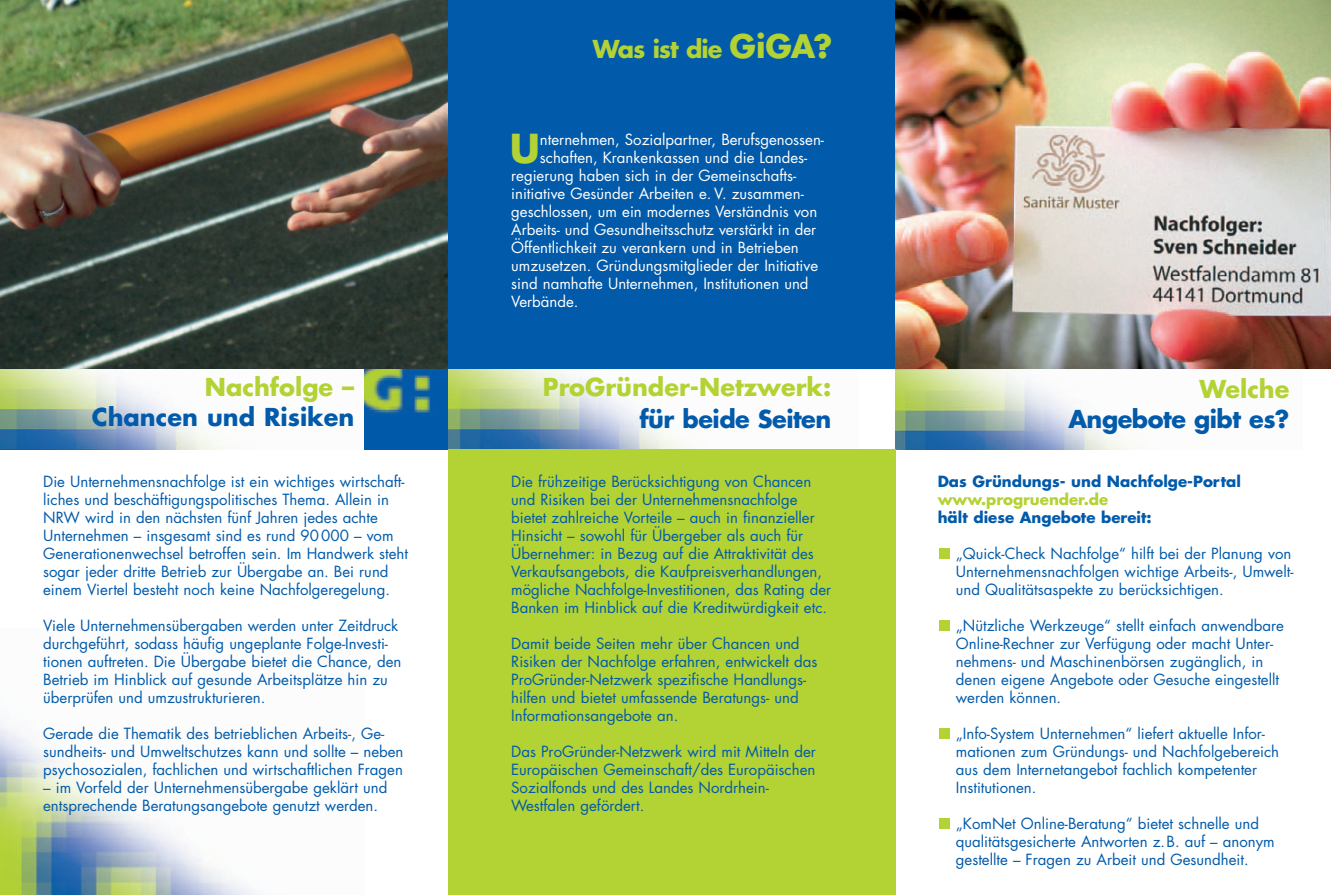
<style>
.page{position:relative;width:1331px;height:895px;background:#fff}
.page>*{position:absolute;margin:0;border:0;box-sizing:border-box;transform-origin:0 0}
.t1{font:700 38.85px "Futura";color:#b3d234}
.t2{font:700 24px "Futura";color:#b3d234}
.t3{font:700 24px "Futura";letter-spacing:-.02em;color:#015aaa}
.t4{font:700 24px "Futura";color:#015aaa}
.t5{font:700 24px "Futura";letter-spacing:-.04em;color:#b3d234}
.t6{font:15px/18px "Futura";color:#015aaa}
.t7{font:15px "Futura";color:#fff}
.t8{font:700 15px "Futura";color:#015aaa}
.t9{font:700 15px "Futura";color:#b3d234}
.s1{font-size:31.5px}
</style>
<div class="page">
<img style="left:0;top:0;width:1330px;height:894px">
<h2 class="t2" style="left:205px;top:376px;width:151px">Nachfolge –</h2>
<h2 class="t4" style="left:92px;top:406px;width:264px">Chancen und Risiken</h2>
<p class="t6" style="left:43px;top:473px;width:366px">Die Unternehmensnachfolge ist ein wichtiges wirtschaft&shy;liches und beschäftigungspolitisches Thema. Allein in NRW wird in den nächsten fünf Jahren jedes achte Unternehmen – insgesamt sind es rund 90 000 – vom Generationenwechsel betroffen sein. Im Handwerk steht sogar jeder dritte Betrieb zur Übergabe an. Bei rund einem Viertel besteht noch keine Nachfolgeregelung.</p>
<p class="t6" style="left:43px;top:617px;width:360px">Viele Unternehmensübergaben werden unter Zeitdruck durchgeführt, sodass häufig ungeplante Folge-Investi&shy;tionen auftreten. Die Übergabe bietet die Chance, den Betrieb im Hinblick auf gesunde Arbeitsplätze hin zu überprüfen und umzustrukturieren.</p>
<p class="t6" style="left:43px;top:725px;width:362px">Gerade die Thematik des betrieblichen Arbeits-, Ge&shy;sundheits- und Umweltschutzes kann und sollte – neben psychosozialen, fachlichen und wirtschaftlichen Fragen</p>
<p class="t6" style="left:43px;top:779px;width:345px">– im Vorfeld der Unternehmensübergabe geklärt und entsprechende Beratungsangebote genutzt werden.</p>
<h2 class="t5" style="left:593px;top:38px;width:241px">Was ist die <span class="s1">GiGA?</span></h2>
<h1 class="t1" style="left:509px;top:130px;width:32px">U</h1>
<p class="t7" style="left:540px;top:132px;width:286px">nternehmen, Sozialpartner, Berufsgenossen-</p>
<p class="t7" style="left:540px;top:150px;width:269px">schaften, Krankenkassen und die Landes-</p>
<p class="t7" style="left:511px;top:168px;width:286px">regierung haben sich in der Gemeinschafts-</p>
<p class="t7" style="left:511px;top:186px;width:294px">initiative Gesünder Arbeiten e. V. zusammen-</p>
<p class="t7" style="left:511px;top:204px;width:307px">geschlossen, um ein modernes Verständnis von</p>
<p class="t7" style="left:511px;top:222px;width:306px">Arbeits- und Gesundheitsschutz verstärkt in der</p>
<p class="t7" style="left:511px;top:240px;width:289px">Öffentlichkeit zu verankern und in Betrieben</p>
<p class="t7" style="left:511px;top:258px;width:308px">umzusetzen. Gründungsmitglieder der Initiative</p>
<p class="t7" style="left:511px;top:276px;width:299px">sind namhafte Unternehmen, Institutionen und</p>
<p class="t7" style="left:511px;top:294px;width:69px">Verbände.</p>
<h2 class="t2" style="left:543px;top:376px;width:290px">ProGründer-Netzwerk:</h2>
<h2 class="t3" style="left:639px;top:408px;width:193px">für beide Seiten</h2>
<p class="t6" style="left:511px;top:473px;width:321px">Die frühzeitige Berücksichtigung von Chancen und Risiken bei der Unternehmensnachfolge bietet zahlreiche Vorteile – auch in finanzieller Hinsicht – sowohl für Übergeber als auch für Übernehmer: in Bezug auf die Attraktivität des Verkaufsangebots, die Kaufpreisverhandlungen, mögliche Nachfolge-Investitionen, das Rating der Banken im Hinblick auf die Kreditwürdigkeit etc.</p>
<p class="t6" style="left:511px;top:635px;width:308px">Damit beide Seiten mehr über Chancen und Risiken der Nachfolge erfahren, entwickelt das ProGründer-Netzwerk spezifische Handlungs&shy;hilfen und bietet umfassende Beratungs- und Informationsangebote an.</p>
<p class="t6" style="left:511px;top:743px;width:306px">Das ProGründer-Netzwerk wird mit Mitteln der Europäischen Gemeinschaft/des Europäischen Sozialfonds und des Landes Nordrhein-Westfalen gefördert.</p>
<h2 class="t2" style="left:1199px;top:378px;width:91px">Welche</h2>
<h2 class="t3" style="left:1068px;top:408px;width:222px">Angebote gibt es?</h2>
<p class="t8" style="left:937px;top:474px;width:305px">Das Gründungs- und Nachfolge-Portal</p>
<p class="t9" style="left:937px;top:492px;width:172px">www.progruender.de</p>
<p class="t8" style="left:937px;top:510px;width:215px">hält diese Angebote bereit:</p>
<p class="t6" style="left:955px;top:545px;width:339px">„Quick-Check Nachfolge“ hilft bei der Planung von<br>Unternehmensnachfolgen wichtige Arbeits-, Umwelt&shy;und Qualitätsaspekte zu berücksichtigen.</p>
<p class="t6" style="left:955px;top:617px;width:329px">„Nützliche Werkzeuge“ stellt einfach anwendbare Online-Rechner zur Verfügung oder macht Unter&shy;nehmens- und Maschinenbörsen zugänglich, in denen eigene Angebote oder Gesuche eingestellt werden können.</p>
<p class="t6" style="left:955px;top:725px;width:325px">„Info-System Unternehmen“ liefert aktuelle Infor&shy;mationen zum Gründungs- und Nachfolgebereich aus dem Internetangebot fachlich kompetenter Institutionen.</p>
<p class="t6" style="left:955px;top:815px;width:320px">„KomNet Online-Beratung“ bietet schnelle und qualitätsgesicherte Antworten z.B. auf – anonym gestellte – Fragen zu Arbeit und Gesundheit.</p>
</div>
